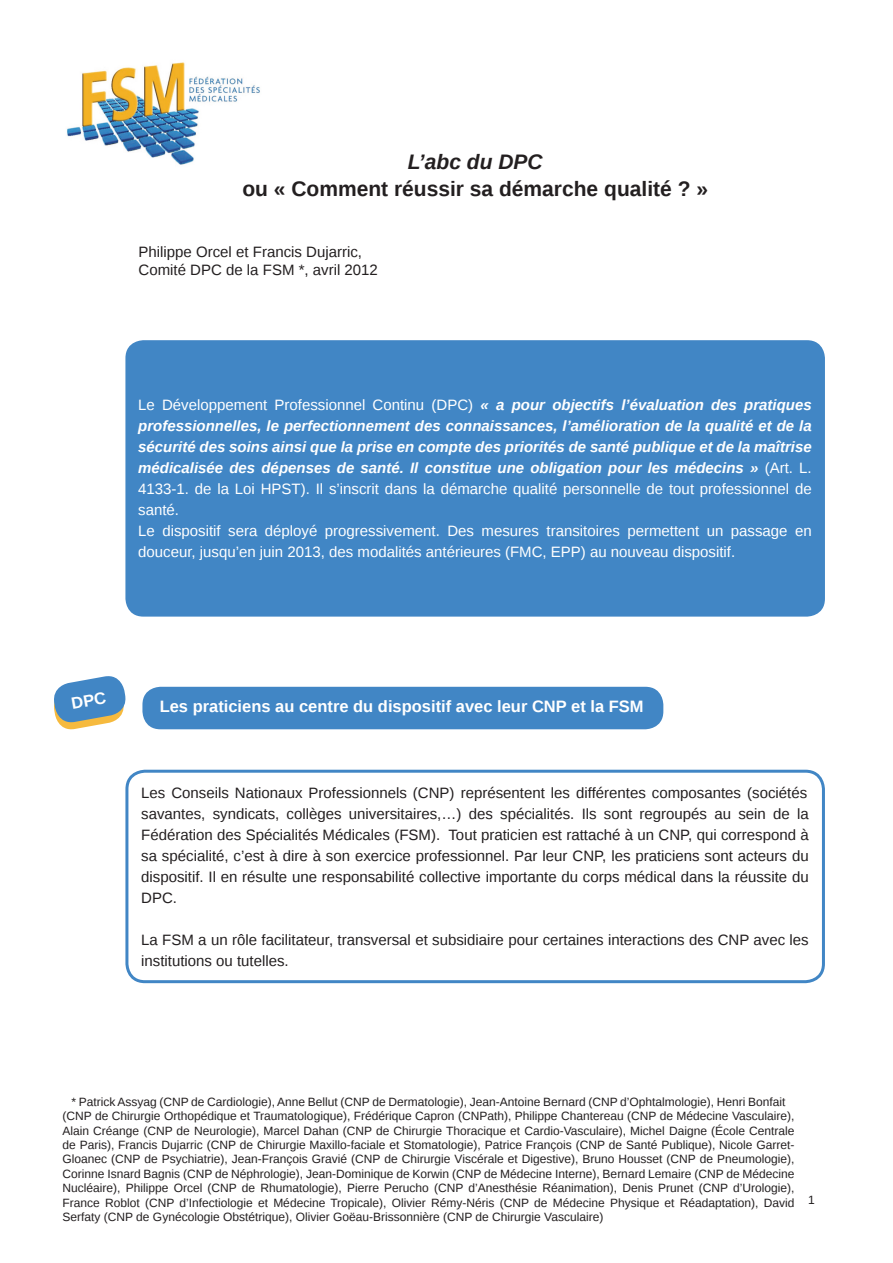
<style>
.page{position:relative;width:893px;height:1263px;background:#fff}
.page>*{position:absolute;margin:0;border:0;box-sizing:border-box;transform-origin:0 0}
.t1{font:700 21px "Liberation Sans";color:#231f20}
.t2{font:italic 700 21px "Liberation Sans";color:#231f20}
.t3{font:700 16.5px "Liberation Sans";color:#fff}
.t4{font:15px/21px "Liberation Sans";color:#231f20;text-align:justify}
.t5{font:italic 700 15px/21px "Liberation Sans";color:#fff;text-align:justify}
.t6{font:15px/21px "Liberation Sans";color:#fff}
.t7{font:12px/14.4px "Liberation Sans";color:#231f20}
.s1{font-weight:400;font-style:normal}
</style>
<div class="page">
<div style="left:125px;top:340px;width:700px;height:277px;background:#4186c5;border-radius:18px"></div>
<div style="left:142px;top:687px;width:521px;height:42px;background:#4186c5;border-radius:18px"></div>
<div style="left:125px;top:770px;width:700px;height:213px;border:3px solid #4186c5;border-radius:18px"></div>
<img style="left:67px;top:62px;width:193px;height:103px">
<svg style="left:54px;top:676px;width:72px;height:54px"></svg>
<p class="t2" style="left:408px;top:148px;width:136px">L’abc du DPC</p>
<p class="t1" style="left:242px;top:175px;width:467px">ou « Comment réussir sa démarche qualité ? »</p>
<p class="t4" style="left:139px;top:242px;width:225px">Philippe Orcel et Francis Dujarric,</p>
<p class="t4" style="left:139px;top:260px;width:241px">Comité DPC de la FSM *, avril 2012</p>
<p class="t5" style="left:138px;top:394px;width:675px"><span class="s1">Le Développement Professionnel Continu (DPC)</span> « a pour objectifs l’évaluation des pratiques professionnelles, le perfectionnement des connaissances, l’amélioration de la qualité et de la sécurité des soins ainsi que la prise en compte des priorités de santé publique et de la maîtrise médicalisée des dépenses de santé. Il constitue une obligation pour les médecins » <span class="s1">(Art. L.<br>4133-1. de la Loi HPST). Il s’inscrit dans la démarche qualité personnelle de tout professionnel de santé.</span></p>
<p class="t6" style="left:138px;top:521px;width:675px">Le dispositif sera déployé progressivement. Des mesures transitoires permettent un passage en douceur, jusqu’en juin 2013, des modalités antérieures (FMC, EPP) au nouveau dispositif.</p>
<p class="t3" style="left:160px;top:694px;width:485px">Les praticiens au centre du dispositif avec leur CNP et la FSM</p>
<p class="t4" style="left:141px;top:783px;width:669px">Les Conseils Nationaux Professionnels (CNP) représentent les différentes composantes (sociétés savantes, syndicats, collèges universitaires,…) des spécialités. Ils sont regroupés au sein de la Fédération des Spécialités Médicales (FSM). Tout praticien est rattaché à un CNP, qui correspond à sa spécialité, c’est à dire à son exercice professionnel. Par leur CNP, les praticiens sont acteurs du dispositif. Il en résulte une responsabilité collective importante du corps médical dans la réussite du DPC.</p>
<p class="t4" style="left:141px;top:930px;width:669px">La FSM a un rôle facilitateur, transversal et subsidiaire pour certaines interactions des CNP avec les institutions ou tutelles.</p>
<p class="t7" style="left:63px;top:1095px;width:733px;text-indent:9px">* Patrick Assyag (CNP de Cardiologie), Anne Bellut (CNP de Dermatologie), Jean-Antoine Bernard (CNP d’Ophtalmologie), Henri Bonfait (CNP de Chirurgie Orthopédique et Traumatologique), Frédérique Capron (CNPath), Philippe Chantereau (CNP de Médecine Vasculaire), Alain Créange (CNP de Neurologie), Marcel Dahan (CNP de Chirurgie Thoracique et Cardio-Vasculaire), Michel Daigne (École Centrale de Paris), Francis Dujarric (CNP de Chirurgie Maxillo-faciale et Stomatologie), Patrice François (CNP de Santé Publique), Nicole Garret-Gloanec (CNP de Psychiatrie), Jean-François Gravié (CNP de Chirurgie Viscérale et Digestive), Bruno Housset (CNP de Pneumologie), Corinne Isnard Bagnis (CNP de Néphrologie), Jean-Dominique de Korwin (CNP de Médecine Interne), Bernard Lemaire (CNP de Médecine Nucléaire), Philippe Orcel (CNP de Rhumatologie), Pierre Perucho (CNP d’Anesthésie Réanimation), Denis Prunet (CNP d’Urologie), France Roblot (CNP d’Infectiologie et Médecine Tropicale), Olivier Rémy-Néris (CNP de Médecine Physique et Réadaptation), David Serfaty (CNP de Gynécologie Obstétrique), Olivier Goëau-Brissonnière (CNP de Chirurgie Vasculaire)</p>
<p class="t7" style="left:808px;top:1193px;width:8px">1</p>
</div>
